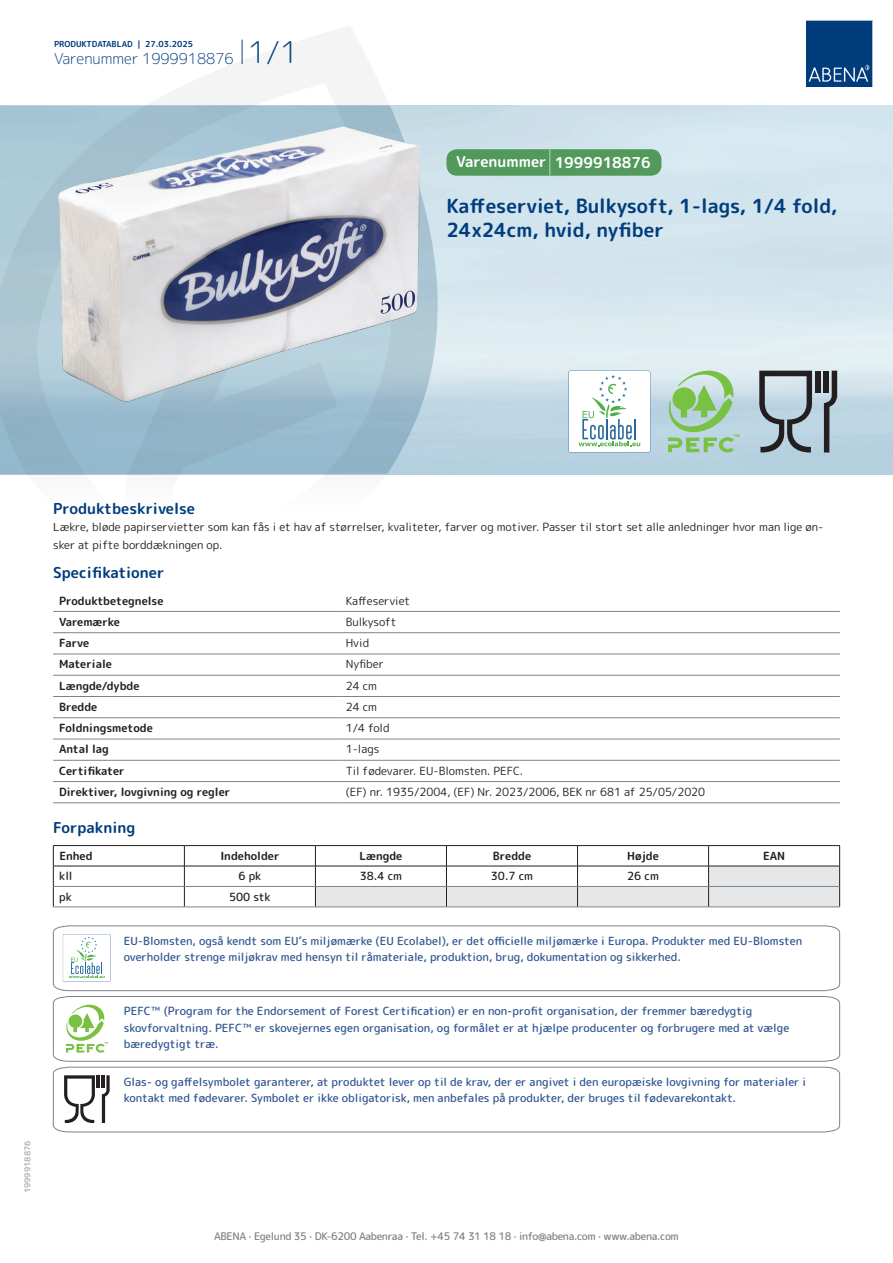
<style>
.page{position:relative;width:893px;height:1263px;background:#fff}
.page>*{position:absolute;margin:0;border:0;box-sizing:border-box;transform-origin:0 0}
.t1{font:700 19.5px/24px "Rounded Mplus 1 c";color:#013d7d}
.t2{font:700 15px "Rounded Mplus 1 c";color:#013d7d}
.t3{font:300 15px "Rounded Mplus 1 c";color:#013d7d}
.t4{font:700 15px "Rounded Mplus 1 c";color:#fff}
.t5{font:500 11.25px/16.5px "Rounded Mplus 1 c";color:#305691}
.t6{font:11.25px/18px "Rounded Mplus 1 c";color:#231f20}
.t7{font:700 11.25px "Rounded Mplus 1 c";color:#231f20}
.t8{font:500 11.25px "Rounded Mplus 1 c";color:#231f20}
.t9{font:500 10.5px "Rounded Mplus 1 c";letter-spacing:-.03em;color:#808285}
.t10{font:700 8.25px "Rounded Mplus 1 c";color:#013d7d}
.t11{font:700 8.25px "Rounded Mplus 1 c";color:#b2b3b7}
.s1{font-size:30px}
.s2{font-size:25.5px}
</style>
<div class="page">
<img style="left:439px;top:106px;width:454px;height:368px">
<svg style="left:0;top:26px;width:439px;height:449px"></svg>
<svg style="left:0;top:106px;width:438px;height:368px;background:#a1c0d0"></svg>
<svg style="left:242px;top:40px;width:1px;height:24px"></svg>
<svg style="left:806px;top:20px;width:67px;height:67px;background:#144b86"></svg>
<img style="left:59px;top:127px;width:360px;height:275px">
<hr style="left:53px;top:611px;width:287px;height:1px;background:#808285">
<hr style="left:340px;top:611px;width:500px;height:1px;background:#808285">
<hr style="left:53px;top:632px;width:287px;height:1px;background:#808285">
<hr style="left:340px;top:632px;width:500px;height:1px;background:#808285">
<hr style="left:53px;top:654px;width:287px;height:1px;background:#808285">
<hr style="left:340px;top:654px;width:500px;height:1px;background:#808285">
<hr style="left:53px;top:675px;width:287px;height:1px;background:#808285">
<hr style="left:340px;top:675px;width:500px;height:1px;background:#808285">
<hr style="left:53px;top:696px;width:287px;height:1px;background:#808285">
<hr style="left:340px;top:696px;width:500px;height:1px;background:#808285">
<hr style="left:53px;top:717px;width:287px;height:1px;background:#808285">
<hr style="left:340px;top:717px;width:500px;height:1px;background:#808285">
<hr style="left:53px;top:739px;width:287px;height:1px;background:#808285">
<hr style="left:340px;top:739px;width:500px;height:1px;background:#808285">
<hr style="left:53px;top:760px;width:287px;height:1px;background:#808285">
<hr style="left:340px;top:760px;width:500px;height:1px;background:#808285">
<hr style="left:53px;top:781px;width:287px;height:1px;background:#808285">
<hr style="left:340px;top:781px;width:500px;height:1px;background:#808285">
<hr style="left:53px;top:802px;width:287px;height:1px;background:#808285">
<hr style="left:340px;top:802px;width:500px;height:1px;background:#808285">
<hr style="left:53px;top:845px;width:131px;height:1px;background:#231f20">
<hr style="left:184px;top:845px;width:131px;height:1px;background:#231f20">
<hr style="left:315px;top:845px;width:131px;height:1px;background:#231f20">
<hr style="left:446px;top:845px;width:131px;height:1px;background:#231f20">
<hr style="left:577px;top:845px;width:132px;height:1px;background:#231f20">
<hr style="left:709px;top:845px;width:131px;height:1px;background:#231f20">
<hr style="left:53px;top:866px;width:131px;height:1px;background:#231f20">
<hr style="left:184px;top:866px;width:131px;height:1px;background:#231f20">
<svg style="left:53px;top:846px;width:1px;height:61px"></svg>
<svg style="left:184px;top:846px;width:1px;height:61px"></svg>
<svg style="left:315px;top:846px;width:525px;height:61px"></svg>
<hr style="left:54px;top:886px;width:130px;height:1px;background:#808285">
<hr style="left:184px;top:886px;width:131px;height:1px;background:#808285">
<hr style="left:315px;top:886px;width:131px;height:1px;background:#808285">
<hr style="left:446px;top:886px;width:131px;height:1px;background:#808285">
<hr style="left:577px;top:886px;width:132px;height:1px;background:#808285">
<hr style="left:709px;top:886px;width:130px;height:1px;background:#808285">
<hr style="left:53px;top:907px;width:131px;height:1px;background:#808285">
<hr style="left:184px;top:907px;width:131px;height:1px;background:#808285">
<hr style="left:315px;top:907px;width:131px;height:1px;background:#808285">
<hr style="left:446px;top:907px;width:131px;height:1px;background:#808285">
<hr style="left:577px;top:907px;width:132px;height:1px;background:#808285">
<hr style="left:709px;top:907px;width:131px;height:1px;background:#808285">
<svg style="left:53px;top:925px;width:787px;height:66px"></svg>
<svg style="left:53px;top:996px;width:787px;height:66px"></svg>
<svg style="left:53px;top:1067px;width:787px;height:65px"></svg>
<svg style="left:568px;top:371px;width:82px;height:81px"></svg>
<hr style="left:634px;top:419px;width:2px;height:20px;background:#26699e">
<svg style="left:668px;top:371px;width:71px;height:81px;background:#a8d0a8"></svg>
<svg style="left:824px;top:371px;width:13px;height:81px"></svg>
<div style="left:815px;top:371px;width:5px;height:22px;background:#231f20"></div>
<div style="left:823px;top:371px;width:6px;height:22px;background:#231f20"></div>
<svg style="left:759px;top:371px;width:53px;height:81px;background:#909ea7"></svg>
<div style="left:446px;top:149px;width:215px;height:27px;background:#52995c;border-radius:10px"></div>
<p class="t10" style="left:54px;top:38px;width:141px">PRODUKTDATABLAD | 27.03.2025</p>
<h2 class="t3" style="left:54px;top:48px;width:246px">Varenummer 1999918876 <span class="s1">1/1</span></h2>
<h2 class="t4" style="left:456px;top:152px;width:196px">Varenummer <span class="s2">|</span> 1999918876</h2>
<h1 class="t1" style="left:446px;top:194px;width:392px">Kaffeserviet, Bulkysoft, 1-lags, 1/4 fold,<br>24x24cm, hvid, nyfiber</h1>
<p class="t11" style="left:22px;top:1193px;width:54px;rotate:-90deg">1999918876</p>
<h2 class="t2" style="left:53px;top:498px;width:143px">Produktbeskrivelse</h2>
<p class="t6" style="left:53px;top:517px;width:772px">Lækre, bløde papirservietter som kan fås i et hav af størrelser, kvaliteter, farver og motiver. Passer til stort set alle anledninger hvor man lige øn&shy;sker at pifte borddækningen op.</p>
<h2 class="t2" style="left:53px;top:562px;width:113px">Specifikationer</h2>
<p class="t7" style="left:59px;top:592px;width:106px">Produktbetegnelse</p>
<p class="t6" style="left:346px;top:591px;width:66px">Kaffeserviet</p>
<p class="t7" style="left:59px;top:614px;width:62px">Varemærke</p>
<p class="t6" style="left:346px;top:613px;width:52px">Bulkysoft</p>
<p class="t7" style="left:59px;top:635px;width:32px">Farve</p>
<p class="t6" style="left:346px;top:634px;width:25px">Hvid</p>
<p class="t7" style="left:59px;top:656px;width:54px">Materiale</p>
<p class="t6" style="left:346px;top:655px;width:40px">Nyfiber</p>
<p class="t7" style="left:59px;top:678px;width:82px">Længde/dybde</p>
<p class="t6" style="left:346px;top:676px;width:33px">24 cm</p>
<p class="t7" style="left:59px;top:699px;width:40px">Bredde</p>
<p class="t6" style="left:346px;top:698px;width:33px">24 cm</p>
<p class="t7" style="left:59px;top:720px;width:95px">Foldningsmetode</p>
<p class="t6" style="left:346px;top:719px;width:45px">1/4 fold</p>
<p class="t7" style="left:59px;top:741px;width:51px">Antal lag</p>
<p class="t6" style="left:346px;top:740px;width:35px">1-lags</p>
<p class="t7" style="left:59px;top:763px;width:67px">Certifikater</p>
<p class="t6" style="left:346px;top:762px;width:179px">Til fødevarer. EU-Blomsten. PEFC.</p>
<p class="t7" style="left:59px;top:784px;width:173px">Direktiver, lovgivning og regler</p>
<p class="t6" style="left:346px;top:783px;width:361px">(EF) nr. 1935/2004, (EF) Nr. 2023/2006, BEK nr 681 af 25/05/2020</p>
<h2 class="t2" style="left:53px;top:817px;width:84px">Forpakning</h2>
<p class="t7" style="left:59px;top:848px;width:35px">Enhed</p>
<p class="t7" style="left:220px;top:848px;width:61px">Indeholder</p>
<p class="t7" style="left:359px;top:848px;width:44px">Længde</p>
<p class="t7" style="left:493px;top:848px;width:40px">Bredde</p>
<p class="t7" style="left:627px;top:848px;width:33px">Højde</p>
<p class="t7" style="left:763px;top:848px;width:24px">EAN</p>
<p class="t8" style="left:59px;top:868px;width:15px">kll</p>
<p class="t8" style="left:238px;top:868px;width:24px">6 pk</p>
<p class="t8" style="left:360px;top:868px;width:44px">38.4 cm</p>
<p class="t8" style="left:491px;top:868px;width:44px">30.7 cm</p>
<p class="t8" style="left:627px;top:868px;width:33px">26 cm</p>
<p class="t8" style="left:59px;top:889px;width:14px">pk</p>
<p class="t8" style="left:229px;top:889px;width:43px">500 stk</p>
<p class="t5" style="left:124px;top:932px;width:680px">EU-Blomsten, også kendt som EU’s miljømærke (EU Ecolabel), er det officielle miljømærke i Europa. Produkter med EU-Blomsten overholder strenge miljøkrav med hensyn til råmateriale, produktion, brug, dokumentation og sikkerhed.</p>
<p class="t5" style="left:124px;top:1003px;width:667px">PEFC™ (Program for the Endorsement of Forest Certification) er en non-profit organisation, der fremmer bæredygtig skovforvaltning. PEFC™ er skovejernes egen organisation, og formålet er at hjælpe producenter og forbrugere med at vælge bæredygtigt træ.</p>
<p class="t5" style="left:124px;top:1073px;width:684px">Glas- og gaffelsymbolet garanterer, at produktet lever op til de krav, der er angivet i den europæiske lovgivning for materialer i kontakt med fødevarer. Symbolet er ikke obligatorisk, men anbefales på produkter, der bruges til fødevarekontakt.</p>
<p class="t9" style="left:214px;top:1229px;width:466px">ABENA · Egelund 35 · DK-6200 Aabenraa · Tel. +45 74 31 18 18 · info@abena.com · www.abena.com</p>
</div>
